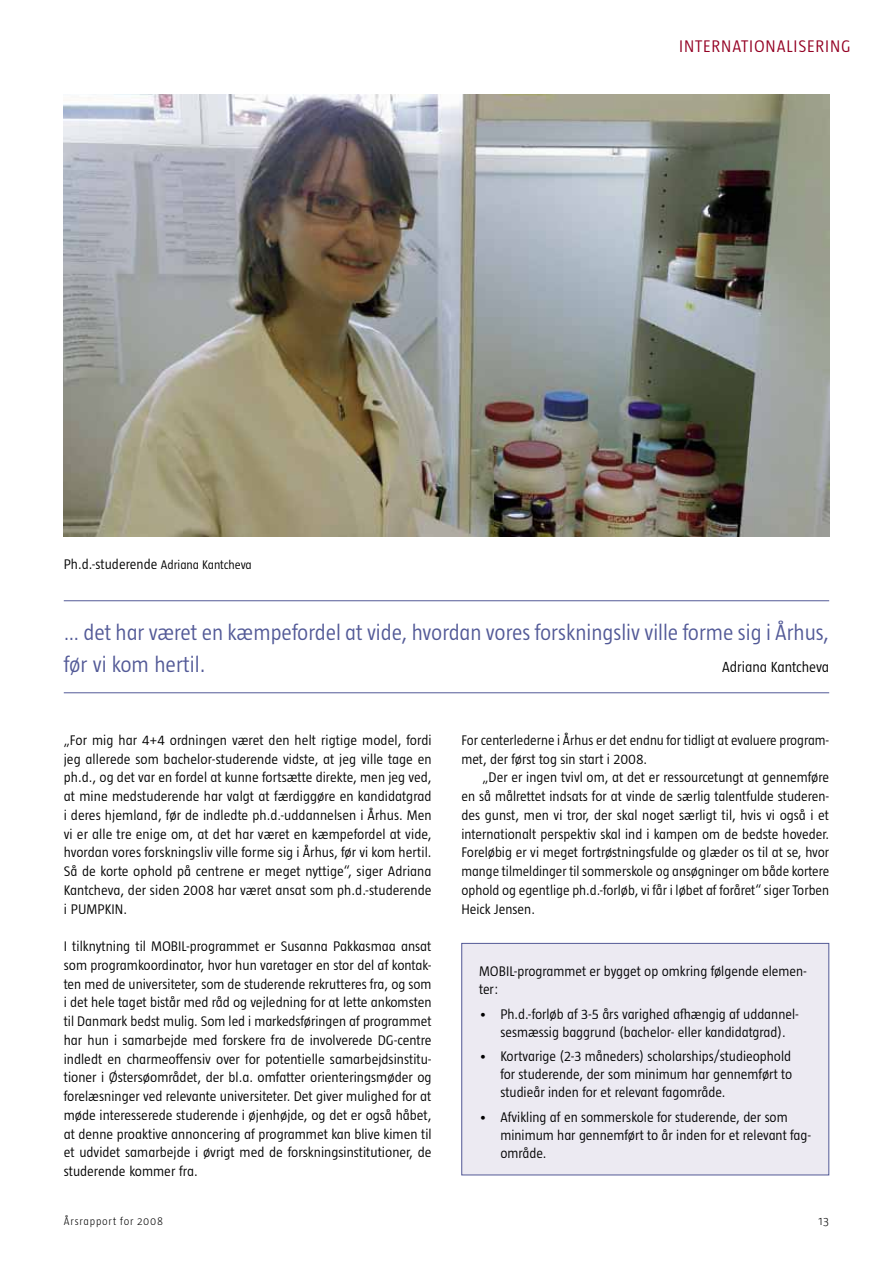
<style>
.page{position:relative;width:893px;height:1263px;background:#fff}
.page>*{position:absolute;margin:0;border:0;box-sizing:border-box;transform-origin:0 0}
.t1{font:300 22.5px/31.5px "Taz";color:#535a97}
.t2{font:300 17.25px "Taz";letter-spacing:.05em;color:#940123}
.t3{font:300 15px "Taz";color:#000}
.t4{font:300 14.25px/18.8px "Taz";color:#000;text-align:justify}
.t5{font:300 12px "Taz";color:#000}
.t6{font:300 11.25px "Taz";letter-spacing:.065em;color:#000}
.s1{font-size:12.75px}
</style>
<div class="page">
<img style="left:64px;top:94px;width:765px;height:443px">
<div style="left:462px;top:943px;width:367px;height:232px;background:#eceaf2"></div>
<div style="left:461px;top:943px;width:368px;height:232px;border:1px solid #535a97"></div>
<hr style="left:64px;top:600px;width:765px;height:1px;background:#535a97">
<hr style="left:64px;top:692px;width:765px;height:1px;background:#535a97">
<p class="t4" style="left:64px;top:554px;width:190px">Ph.d.-studerende <span class="s1">Adriana Kantcheva</span></p>
<p class="t2" style="left:679px;top:37px;width:173px">INTERNATIONALISERING</p>
<h1 class="t1" style="left:64px;top:616px;width:767px">… det har været en kæmpefordel at vide, hvordan vores forskningsliv ville forme sig i Århus, før vi kom hertil.</h1>
<p class="t3" style="left:722px;top:658px;width:108px">Adriana Kantcheva</p>
<p class="t4" style="left:64px;top:730px;width:369px">„For mig har 4+4 ordningen været den helt rigtige model, fordi jeg allerede som bachelor-studerende vidste, at jeg ville tage en ph.d., og det var en fordel at kunne fortsætte direkte, men jeg ved, at mine medstuderende har valgt at færdiggøre en kandidatgrad i deres hjemland, før de indledte ph.d.-uddannelsen i Århus. Men vi er alle tre enige om, at det har været en kæmpefordel at vide, hvordan vores forskningsliv ville forme sig i Århus, før vi kom hertil.<br>Så de korte ophold på centrene er meget nyttige“, siger Adriana Kantcheva, der siden 2008 har været ansat som ph.d.-studerende i PUMPKIN.</p>
<p class="t4" style="left:64px;top:937px;width:369px">I tilknytning til MOBIL-programmet er Susanna Pakkasmaa ansat som programkoordinator, hvor hun varetager en stor del af kontak&shy;ten med de universiteter, som de studerende rekrutteres fra, og som i det hele taget bistår med råd og vejledning for at lette ankomsten til Danmark bedst mulig. Som led i markedsføringen af programmet har hun i samarbejde med forskere fra de involverede DG-centre indledt en charmeoffensiv over for potentielle samarbejdsinstitu&shy;tioner i Østersøområdet, der bl.a. omfatter orienteringsmøder og forelæsninger ved relevante universiteter. Det giver mulighed for at møde interesserede studerende i øjenhøjde, og det er også håbet, at denne proaktive annoncering af programmet kan blive kimen til et udvidet samarbejde i øvrigt med de forskningsinstitutioner, de studerende kommer fra.</p>
<p class="t4" style="left:461px;top:730px;width:369px">For centerlederne i Århus er det endnu for tidligt at evaluere program&shy;met, der først tog sin start i 2008.</p>
<p class="t4" style="left:461px;top:768px;width:369px;text-indent:21px">„Der er ingen tvivl om, at det er ressourcetungt at gennemføre en så målrettet indsats for at vinde de særlig talentfulde studeren&shy;des gunst, men vi tror, der skal noget særligt til, hvis vi også i et internationalt perspektiv skal ind i kampen om de bedste hoveder.<br>Foreløbig er vi meget fortrøstningsfulde og glæder os til at se, hvor mange tilmeldinger til sommerskole og ansøgninger om både kortere ophold og egentlige ph.d.-forløb, vi får i løbet af foråret“ siger Torben Heick Jensen.</p>
<p class="t4" style="left:479px;top:962px;width:329px;line-height:18px">MOBIL-programmet er bygget op omkring følgende elemen&shy;ter:</p>
<p class="t4" style="left:479px;top:1005px;width:321px;line-height:18px;text-align:center">• Ph.d.-forløb af 3‑5 års varighed afhængig af uddannel&shy;sesmæssig baggrund (bachelor- eller kandidatgrad).</p>
<p class="t4" style="left:500px;top:1047px;width:293px;line-height:18px;text-indent:-21px">• Kortvarige (2‑3 måneders) scholarships/studieophold for studerende, der som minimum har gennemført to studieår inden for et relevant fagområde.</p>
<p class="t4" style="left:500px;top:1107px;width:312px;line-height:18px;text-align:left;text-indent:-21px">• Afvikling af en sommerskole for studerende, der som minimum har gennemført to år inden for et relevant fag&shy;område.</p>
<p class="t6" style="left:64px;top:1215px;width:101px">Årsrapport for 2008</p>
<p class="t5" style="left:818px;top:1214px;width:12px">13</p>
</div>
